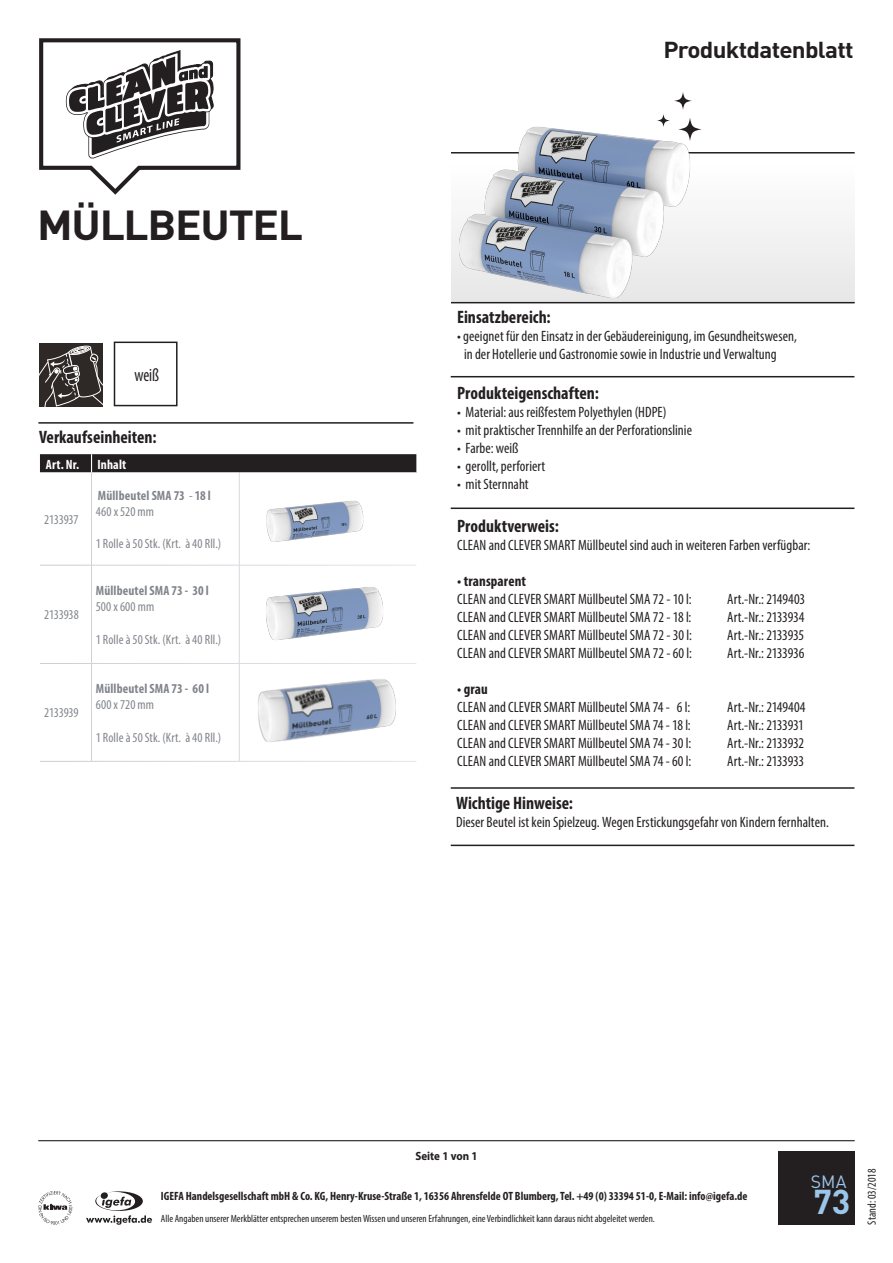
<style>
.page{position:relative;width:893px;height:1263px;background:#fff}
.page>*{position:absolute;margin:0;border:0;box-sizing:border-box;transform-origin:0 0}
.t1{font:700 41.4px "DIN";letter-spacing:-.03em;color:#231f20;scale:1.06 1}
.t2{font:700 34.05px "DIN";color:#9bc6ea}
.t3{font:700 22.8px "DIN";letter-spacing:-.03em;color:#231f20;scale:1.06 1}
.t4{font:condensed 18.3px "Myriad Pro";color:#231f20;scale:.88 1}
.t5{font:700 condensed 18px "Myriad Pro";color:#231f20}
.t6{font:17.55px "DIN";color:#9bc6ea}
.t7{font:condensed 15px "Myriad Pro";color:#231f20}
.t8{font:condensed 15px "Myriad Pro";letter-spacing:-.02em;color:#231f20}
.t9{font:700 condensed 15px "Myriad Pro";letter-spacing:.005em;color:#231f20}
.t10{font:condensed 13.5px "Myriad Pro";letter-spacing:.005em;color:#81858b}
.t11{font:700 condensed 13.5px "Myriad Pro";letter-spacing:.01em;color:#81858b}
.t12{font:condensed 13.5px "Myriad Pro";letter-spacing:-.015em;color:#81858b}
.t13{font:700 condensed 13.5px "Myriad Pro";letter-spacing:.01em;color:#fff}
.t14{font:700 condensed 12px "Myriad Pro";color:#231f20}
.t15{font:condensed 12px "Myriad Pro";color:#231f20}
.t16{font:700 12px "Myriad Pro";color:#231f20;scale:.92 1}
.t17{font:condensed 10.5px "Myriad Pro";color:#231f20}
.s1{font-weight:400}
</style>
<div class="page">
<div style="left:451px;top:83px;width:404px;height:219px;background:linear-gradient(to bottom,#fff,#eaeaea)"></div>
<svg style="left:39px;top:38px;width:202px;height:157px"></svg>
<svg style="left:86px;top:1191px;width:66px;height:34px"></svg>
<div style="left:101px;top:1192px;width:7px;height:7px;background:#231f20;border-radius:50%"></div>
<svg style="left:38px;top:1191px;width:34px;height:34px"></svg>
<hr style="left:451px;top:152px;width:404px;height:2px;background:#231f20">
<hr style="left:451px;top:302px;width:404px;height:1px;background:#231f20">
<hr style="left:451px;top:376px;width:403px;height:1px;background:#231f20">
<hr style="left:451px;top:507px;width:403px;height:2px;background:#231f20">
<hr style="left:38px;top:1140px;width:817px;height:1px;background:#231f20">
<div style="left:778px;top:1151px;width:77px;height:74px;background:#231f20"></div>
<svg style="left:674px;top:92px;width:18px;height:18px"></svg>
<svg style="left:678px;top:118px;width:24px;height:23px"></svg>
<svg style="left:657px;top:114px;width:13px;height:13px"></svg>
<img style="left:452px;top:125px;width:243px;height:174px">
<div style="left:40px;top:454px;width:376px;height:18px;background:#231f20"></div>
<hr style="left:38px;top:422px;width:375px;height:2px;background:#231f20">
<img style="left:266px;top:500px;width:98px;height:42px">
<img style="left:266px;top:587px;width:117px;height:53px">
<img style="left:257px;top:663px;width:141px;height:79px">
<div style="left:39px;top:343px;width:64px;height:64px;background:#2e2926"></div>
<svg style="left:39px;top:345px;width:64px;height:62px"></svg>
<hr style="left:451px;top:787px;width:403px;height:2px;background:#231f20">
<div style="left:114px;top:342px;width:64px;height:64px;border:2px solid #231f20"></div>
<hr style="left:451px;top:845px;width:403px;height:1px;background:#231f20">
<p class="t1" style="left:37px;top:198px;width:252px">MÜLLBEUTEL</p>
<p class="t4" style="left:135px;top:364px;width:30px">weiß</p>
<p class="t5" style="left:39px;top:426px;width:119px">Verkaufseinheiten:</p>
<p class="t13" style="left:46px;top:456px;width:35px">Art. Nr.</p>
<p class="t13" style="left:98px;top:456px;width:30px">Inhalt</p>
<p class="t12" style="left:44px;top:511px;width:36px">2133937</p>
<p class="t12" style="left:44px;top:607px;width:36px">2133938</p>
<p class="t12" style="left:44px;top:705px;width:36px">2133939</p>
<p class="t11" style="left:98px;top:487px;width:115px">Müllbeutel SMA 73 <span class="s1">-</span> 18 l</p>
<p class="t10" style="left:96px;top:503px;width:60px">460 x 520 mm</p>
<p class="t10" style="left:96px;top:536px;width:127px">1 Rolle à 50 Stk. (Krt. à 40 Rll.)</p>
<p class="t11" style="left:96px;top:582px;width:115px">Müllbeutel SMA 73 - 30 l</p>
<p class="t10" style="left:96px;top:599px;width:60px">500 x 600 mm</p>
<p class="t10" style="left:96px;top:631px;width:127px">1 Rolle à 50 Stk. (Krt. à 40 Rll.)</p>
<p class="t11" style="left:96px;top:680px;width:115px">Müllbeutel SMA 73 - 60 l</p>
<p class="t10" style="left:96px;top:697px;width:60px">600 x 720 mm</p>
<p class="t10" style="left:96px;top:729px;width:127px">1 Rolle à 50 Stk. (Krt. à 40 Rll.)</p>
<p class="t3" style="left:663px;top:35px;width:181px">Produktdatenblatt</p>
<p class="t5" style="left:457px;top:306px;width:95px">Einsatzbereich:</p>
<p class="t7" style="left:457px;top:327px;width:341px">• geeignet für den Einsatz in der Gebäudereinigung, im Gesundheitswesen,</p>
<p class="t7" style="left:464px;top:345px;width:314px">in der Hotellerie und Gastronomie sowie in Industrie und Verwaltung</p>
<p class="t5" style="left:457px;top:382px;width:143px">Produkteigenschaften:</p>
<p class="t7" style="left:457px;top:403px;width:211px">• Material: aus reißfestem Polyethylen (HDPE)</p>
<p class="t7" style="left:457px;top:421px;width:236px">• mit praktischer Trennhilfe an der Perforationslinie</p>
<p class="t7" style="left:457px;top:439px;width:63px">• Farbe: weiß</p>
<p class="t7" style="left:457px;top:457px;width:90px">• gerollt, perforiert</p>
<p class="t7" style="left:457px;top:475px;width:73px">• mit Sternnaht</p>
<p class="t5" style="left:457px;top:514px;width:103px">Produktverweis:</p>
<p class="t7" style="left:457px;top:536px;width:355px">CLEAN and CLEVER SMART Müllbeutel sind auch in weiteren Farben verfügbar:</p>
<p class="t9" style="left:457px;top:571px;width:70px">• transparent</p>
<p class="t7" style="left:457px;top:590px;width:236px">CLEAN and CLEVER SMART Müllbeutel SMA 72 - 10 l:</p>
<p class="t7" style="left:727px;top:590px;width:79px">Art.-Nr.: 2149403</p>
<p class="t7" style="left:457px;top:608px;width:236px">CLEAN and CLEVER SMART Müllbeutel SMA 72 - 18 l:</p>
<p class="t7" style="left:727px;top:608px;width:79px">Art.-Nr.: 2133934</p>
<p class="t7" style="left:457px;top:626px;width:236px">CLEAN and CLEVER SMART Müllbeutel SMA 72 - 30 l:</p>
<p class="t8" style="left:727px;top:626px;width:78px">Art.-Nr.: 2133935</p>
<p class="t7" style="left:457px;top:644px;width:236px">CLEAN and CLEVER SMART Müllbeutel SMA 72 - 60 l:</p>
<p class="t7" style="left:727px;top:644px;width:79px">Art.-Nr.: 2133936</p>
<p class="t9" style="left:457px;top:679px;width:32px">• grau</p>
<p class="t7" style="left:457px;top:698px;width:234px">CLEAN and CLEVER SMART Müllbeutel SMA 74 - 6 l:</p>
<p class="t7" style="left:727px;top:698px;width:80px">Art.-Nr.: 2149404</p>
<p class="t7" style="left:457px;top:716px;width:235px">CLEAN and CLEVER SMART Müllbeutel SMA 74 - 18 l:</p>
<p class="t8" style="left:727px;top:716px;width:78px">Art.-Nr.: 2133931</p>
<p class="t7" style="left:457px;top:734px;width:235px">CLEAN and CLEVER SMART Müllbeutel SMA 74 - 30 l:</p>
<p class="t8" style="left:727px;top:734px;width:78px">Art.-Nr.: 2133932</p>
<p class="t7" style="left:457px;top:752px;width:236px">CLEAN and CLEVER SMART Müllbeutel SMA 74 - 60 l:</p>
<p class="t8" style="left:727px;top:752px;width:78px">Art.-Nr.: 2133933</p>
<p class="t5" style="left:456px;top:791px;width:118px">Wichtige Hinweise:</p>
<p class="t7" style="left:456px;top:813px;width:374px">Dieser Beutel ist kein Spielzeug. Wegen Erstickungsgefahr von Kindern fernhalten.</p>
<p class="t16" style="left:415px;top:1148px;width:69px">Seite 1 von 1</p>
<p class="t14" style="left:161px;top:1188px;width:588px">IGEFA Handelsgesellschaft mbH &amp; Co. KG, Henry-Kruse-Straße 1, 16356 Ahrensfelde OT Blumberg, Tel. +49 (0) 33394 51-0, E-Mail: info@igefa.de</p>
<p class="t17" style="left:161px;top:1212px;width:495px">Alle Angaben unserer Merkblätter entsprechen unserem besten Wissen und unseren Erfahrungen, eine Verbindlichkeit kann daraus nicht abgeleitet werden.</p>
<p class="t6" style="left:811px;top:1171px;width:37px">SMA</p>
<p class="t2" style="left:813px;top:1180px;width:39px">73</p>
<p class="t15" style="left:865px;top:1225px;width:57px;rotate:-90deg">Stand: 03/2018</p>
</div>
